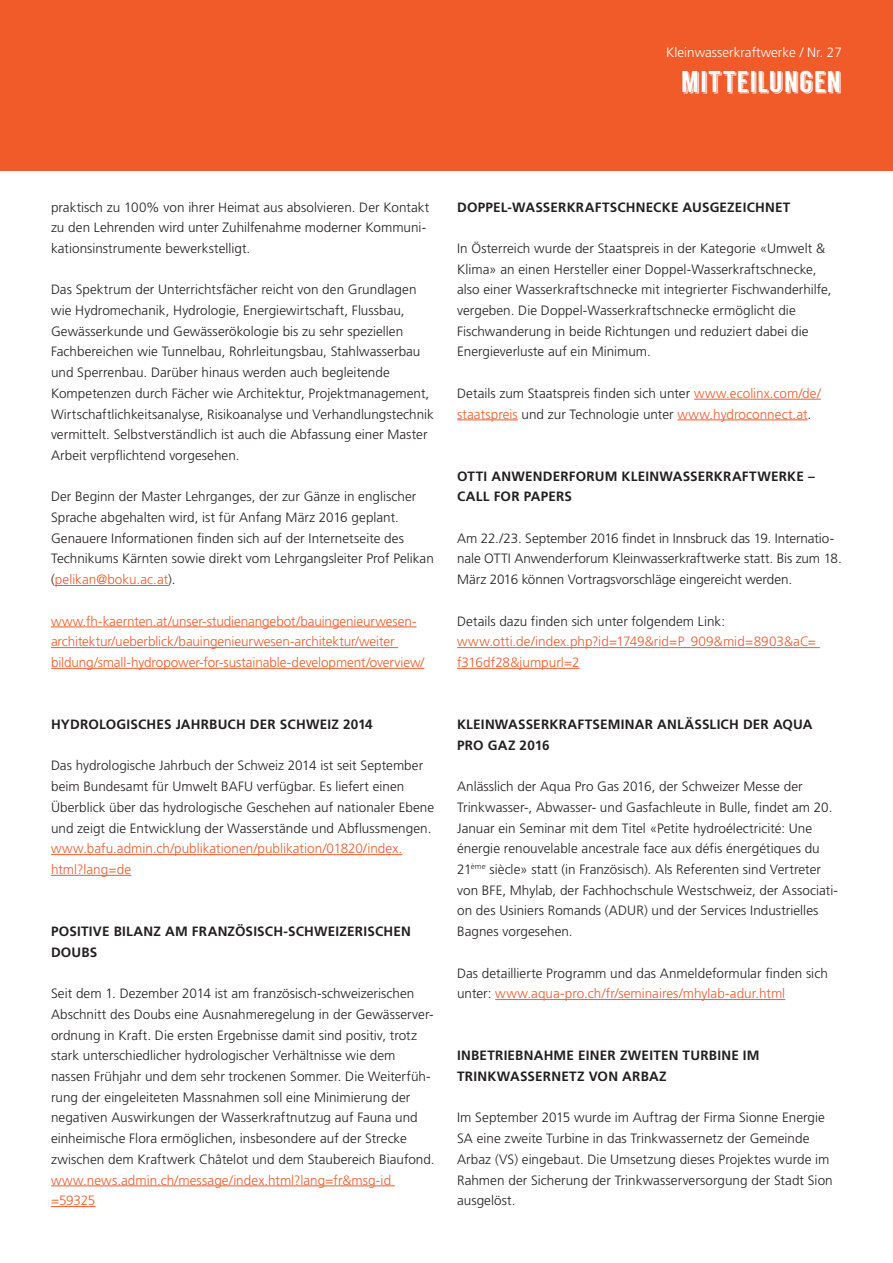
<style>
.page{position:relative;width:893px;height:1263px;background:#fff}
.page>*{position:absolute;margin:0;border:0;box-sizing:border-box;transform-origin:0 0}
.Merkblattzwischentit{font:30px "Langdon";color:#fff}
.Fliesstext{font:300 13.5px/20.7px "Frutiger LT Std";letter-spacing:.005em;color:#231f20}
.Fliesstext-2{font:300 13.5px/20.7px "Frutiger LT Std";letter-spacing:-.005em;color:#f15b2a}
.Paragraphentitel{font:700 13.5px/20.7px "Frutiger LT Std";letter-spacing:.015em;color:#231f20}
.Zielpublikum{font:300 13.5px "Frutiger LT Std";color:#fff}
.s1{color:#f15b2a}
</style>
<div class="page">
<div style="left:0;top:0;width:893px;height:170px;background:#f15b2a"></div>
<hr style="left:55px;top:585px;width:113px;height:1px;background:#f15b2a">
<hr style="left:51px;top:626px;width:366px;height:1px;background:#f15b2a">
<hr style="left:51px;top:647px;width:347px;height:1px;background:#f15b2a">
<hr style="left:51px;top:668px;width:373px;height:1px;background:#f15b2a">
<hr style="left:51px;top:854px;width:351px;height:1px;background:#f15b2a">
<hr style="left:51px;top:875px;width:80px;height:1px;background:#f15b2a">
<hr style="left:51px;top:1185px;width:344px;height:1px;background:#f15b2a">
<hr style="left:51px;top:1206px;width:44px;height:1px;background:#f15b2a">
<hr style="left:694px;top:399px;width:127px;height:1px;background:#f15b2a">
<hr style="left:457px;top:419px;width:61px;height:1px;background:#f15b2a">
<hr style="left:677px;top:419px;width:131px;height:1px;background:#f15b2a">
<hr style="left:457px;top:647px;width:363px;height:1px;background:#f15b2a">
<hr style="left:457px;top:668px;width:123px;height:1px;background:#f15b2a">
<hr style="left:495px;top:999px;width:290px;height:1px;background:#f15b2a">
<p class="Zielpublikum" style="left:666px;top:45px;width:177px">Kleinwasserkraftwerke / Nr. 27</p>
<p class="Merkblattzwischentit" style="left:681px;top:66px;width:162px">MITTEILUNGEN</p>
<p class="Fliesstext" style="left:51px;top:197px;width:380px">praktisch zu 100% von ihrer Heimat aus absolvieren. Der Kontakt zu den Lehrenden wird unter Zuhilfenahme moderner Kommuni&shy;kationsinstrumente bewerkstelligt.</p>
<p class="Fliesstext" style="left:51px;top:279px;width:384px">Das Spektrum der Unterrichtsfächer reicht von den Grundlagen wie Hydromechanik, Hydrologie, Energiewirtschaft, Flussbau, Gewässerkunde und Gewässerökologie bis zu sehr speziellen Fachbereichen wie Tunnelbau, Rohrleitungsbau, Stahlwasserbau und Sperrenbau. Darüber hinaus werden auch begleitende Kompetenzen durch Fächer wie Architektur, Projektmanagement, Wirtschaftlichkeitsanalyse, Risikoanalyse und Verhandlungstechnik vermittelt. Selbstverständlich ist auch die Abfassung einer Master Arbeit verpflichtend vorgesehen.</p>
<p class="Fliesstext" style="left:51px;top:486px;width:384px">Der Beginn der Master Lehrganges, der zur Gänze in englischer Sprache abgehalten wird, ist für Anfang März 2016 geplant.<br>Genauere Informationen finden sich auf der Internetseite des Technikums Kärnten sowie direkt vom Lehrgangsleiter Prof Pelikan (<span class="s1">pelikan@boku.ac.at</span>).</p>
<p class="Fliesstext-2" style="left:51px;top:611px;width:375px">www.fh-kaernten.at/unser-studienangebot/bauingenieurwesen&shy;architektur/ueberblick/bauingenieurwesen-architektur/weiter bildung/small-hydropower-for-sustainable-development/overview/</p>
<p class="Paragraphentitel" style="left:51px;top:714px;width:323px">HYDROLOGISCHES JAHRBUCH DER SCHWEIZ 2014</p>
<p class="Fliesstext" style="left:51px;top:756px;width:385px">Das hydrologische Jahrbuch der Schweiz 2014 ist seit September beim Bundesamt für Umwelt BAFU verfügbar. Es liefert einen Überblick über das hydrologische Geschehen auf nationaler Ebene und zeigt die Entwicklung der Wasserstände und Abflussmengen.</p>
<p class="Fliesstext-2" style="left:51px;top:838px;width:353px">www.bafu.admin.ch/publikationen/publikation/01820/index. html?lang=de</p>
<p class="Paragraphentitel" style="left:51px;top:921px;width:361px">POSITIVE BILANZ AM FRANZÖSISCH-SCHWEIZERISCHEN<br>DOUBS</p>
<p class="Fliesstext" style="left:51px;top:983px;width:385px">Seit dem 1. Dezember 2014 ist am französisch-schweizerischen Abschnitt des Doubs eine Ausnahmeregelung in der Gewässerver&shy;ordnung in Kraft. Die ersten Ergebnisse damit sind positiv, trotz stark unterschiedlicher hydrologischer Verhältnisse wie dem nassen Frühjahr und dem sehr trockenen Sommer. Die Weiterfüh&shy;rung der eingeleiteten Massnahmen soll eine Minimierung der negativen Auswirkungen der Wasserkraftnutzug auf Fauna und einheimische Flora ermöglichen, insbesondere auf der Strecke zwischen dem Kraftwerk Châtelot und dem Staubereich Biaufond.</p>
<p class="Fliesstext-2" style="left:51px;top:1170px;width:342px">www.news.admin.ch/message/index.html?lang=fr&amp;msg-id =59325</p>
<p class="Paragraphentitel" style="left:457px;top:197px;width:335px">DOPPEL-WASSERKRAFTSCHNECKE AUSGEZEICHNET</p>
<p class="Fliesstext" style="left:457px;top:238px;width:376px">In Österreich wurde der Staatspreis in der Kategorie «Umwelt &amp; Klima» an einen Hersteller einer Doppel-Wasserkraftschnecke, also einer Wasserkraftschnecke mit integrierter Fischwanderhilfe, vergeben. Die Doppel-Wasserkraftschnecke ermöglicht die Fischwanderung in beide Richtungen und reduziert dabei die Energieverluste auf ein Minimum.</p>
<p class="Fliesstext" style="left:457px;top:383px;width:365px">Details zum Staatspreis finden sich unter <span class="s1">www.ecolinx.com/de/ staatspreis</span> und zur Technologie unter <span class="s1">www.hydroconnect.at</span>.</p>
<p class="Paragraphentitel" style="left:457px;top:466px;width:359px">OTTI ANWENDERFORUM KLEINWASSERKRAFTWERKE –<br>CALL FOR PAPERS</p>
<p class="Fliesstext" style="left:457px;top:528px;width:386px">Am 22./23. September 2016 findet in Innsbruck das 19. Internatio&shy;nale OTTI Anwenderforum Kleinwasserkraftwerke statt. Bis zum 18.<br>März 2016 können Vortragsvorschläge eingereicht werden.</p>
<p class="Fliesstext" style="left:457px;top:611px;width:269px">Details dazu finden sich unter folgendem Link:</p>
<p class="Fliesstext-2" style="left:457px;top:631px;width:360px">www.otti.de/index.php?id=1749&amp;rid=P_909&amp;mid=8903&amp;aC= f316df28&amp;jumpurl=2</p>
<p class="Paragraphentitel" style="left:457px;top:714px;width:357px">KLEINWASSERKRAFTSEMINAR ANLÄSSLICH DER AQUA<br>PRO GAZ 2016</p>
<p class="Fliesstext" style="left:457px;top:776px;width:382px">Anlässlich der Aqua Pro Gas 2016, der Schweizer Messe der Trinkwasser-, Abwasser- und Gasfachleute in Bulle, findet am 20.<br>Januar ein Seminar mit dem Titel «Petite hydroélectricité: Une énergie renouvelable ancestrale face aux défis énergétiques du 21<sup>ème</sup> siècle» statt (in Französisch). Als Referenten sind Vertreter von BFE, Mhylab, der Fachhochschule Westschweiz, der Associati&shy;on des Usiniers Romands (ADUR) und der Services Industrielles Bagnes vorgesehen.</p>
<p class="Fliesstext" style="left:457px;top:963px;width:372px">Das detaillierte Programm und das Anmeldeformular finden sich unter: <span class="s1">www.aqua-pro.ch/fr/seminaires/mhylab-adur.html</span></p>
<p class="Paragraphentitel" style="left:457px;top:1045px;width:304px">INBETRIEBNAHME EINER ZWEITEN TURBINE IM<br>TRINKWASSERNETZ VON ARBAZ</p>
<p class="Fliesstext" style="left:457px;top:1107px;width:377px">Im September 2015 wurde im Auftrag der Firma Sionne Energie SA eine zweite Turbine in das Trinkwassernetz der Gemeinde Arbaz (VS) eingebaut. Die Umsetzung dieses Projektes wurde im Rahmen der Sicherung der Trinkwasserversorgung der Stadt Sion ausgelöst.</p>
</div>
